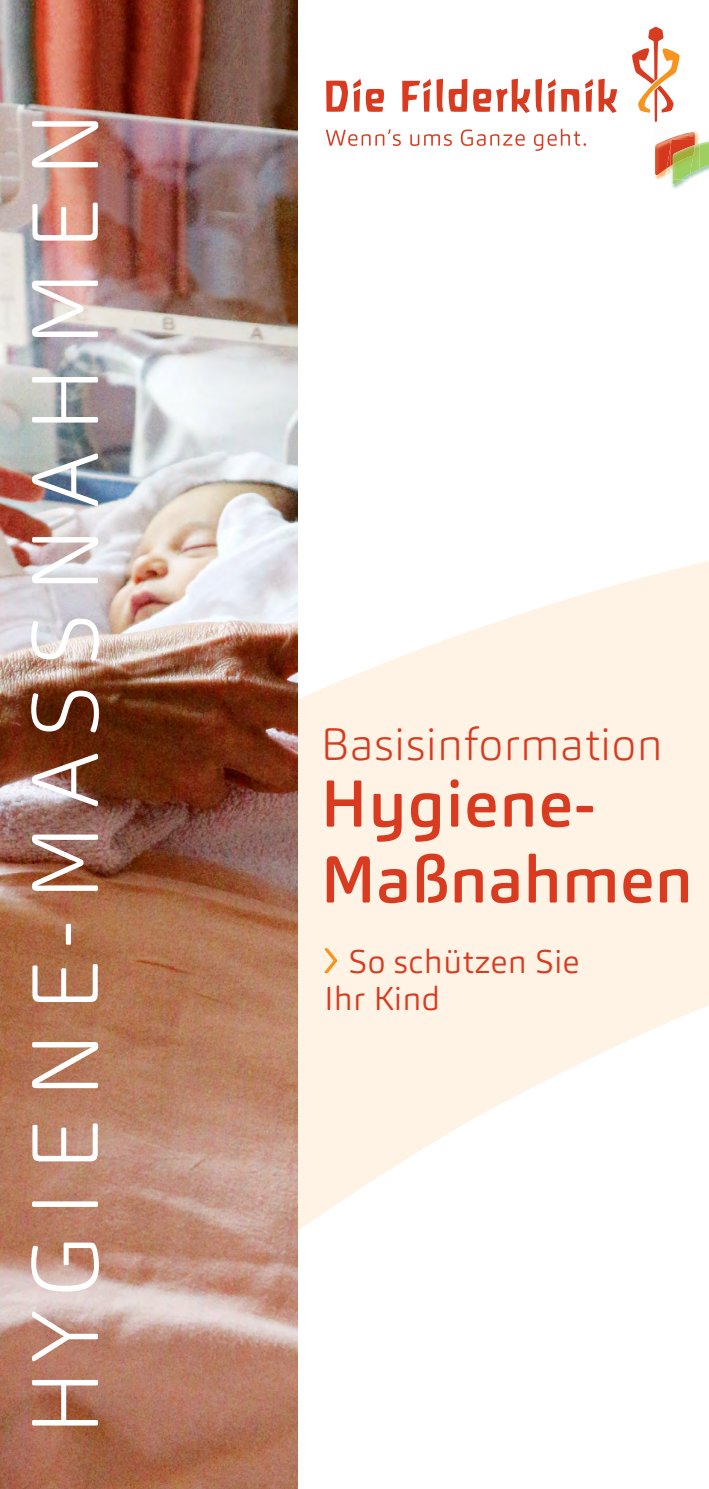
<style>
.page{position:relative;width:709px;height:1489px;background:#fff}
.page>*{position:absolute;margin:0;border:0;box-sizing:border-box;transform-origin:0 0}
.t1{font:200 92.5px "Carnas";letter-spacing:.22em;color:#fff}
.t2{font:500 65px/75.8px "Carnas";letter-spacing:.01em;color:#d93b20}
.t3{font:200 62.75px "Carnas";color:#f7941e}
.t4{font:200 45px "Carnas";letter-spacing:.02em;color:#d93b20}
.t5{font:300 32.5px/37.5px "Carnas";letter-spacing:.02em;color:#d93b20}
</style>
<div class="page">
<svg style="left:298px;top:561px;width:411px;height:669px;fill:#fff3e5"></svg>
<img style="left:0;top:0;width:298px;height:1488px">
<img style="left:654px;top:175px;width:10px;height:2px">
<img style="left:655px;top:155px;width:11px;height:20px">
<svg style="left:664px;top:166px;width:6px;height:12px"></svg>
<img style="left:666px;top:155px;width:4px;height:13px">
<img style="left:671px;top:180px;width:13px;height:9px">
<img style="left:670px;top:155px;width:3px;height:25px">
<img style="left:673px;top:155px;width:36px;height:29px">
<img style="left:695px;top:155px;width:4px;height:25px">
<img style="left:673px;top:155px;width:22px;height:25px">
<img style="left:673px;top:155px;width:21px;height:9px">
<svg style="left:326px;top:129px;width:260px;height:22px"></svg>
<svg style="left:632px;top:27px;width:77px;height:128px"></svg>
<svg style="left:326px;top:79px;width:291px;height:34px"></svg>
<h1 class="t1" style="left:7px;top:1435px;width:1325px;rotate:-90deg">Hygiene-massnah men</h1>
<h3 class="t4" style="left:321px;top:715px;width:343px">Basisinformation</h3>
<h2 class="t2" style="left:321px;top:765px;width:373px">Hygiene-<br>Maßnahmen</h2>
<h3 class="t3" style="left:322px;top:915px;width:20px">›</h3>
<p class="t5" style="left:324px;top:942px;width:257px;text-indent:24px">So schützen Sie<br>Ihr Kind</p>
</div>
